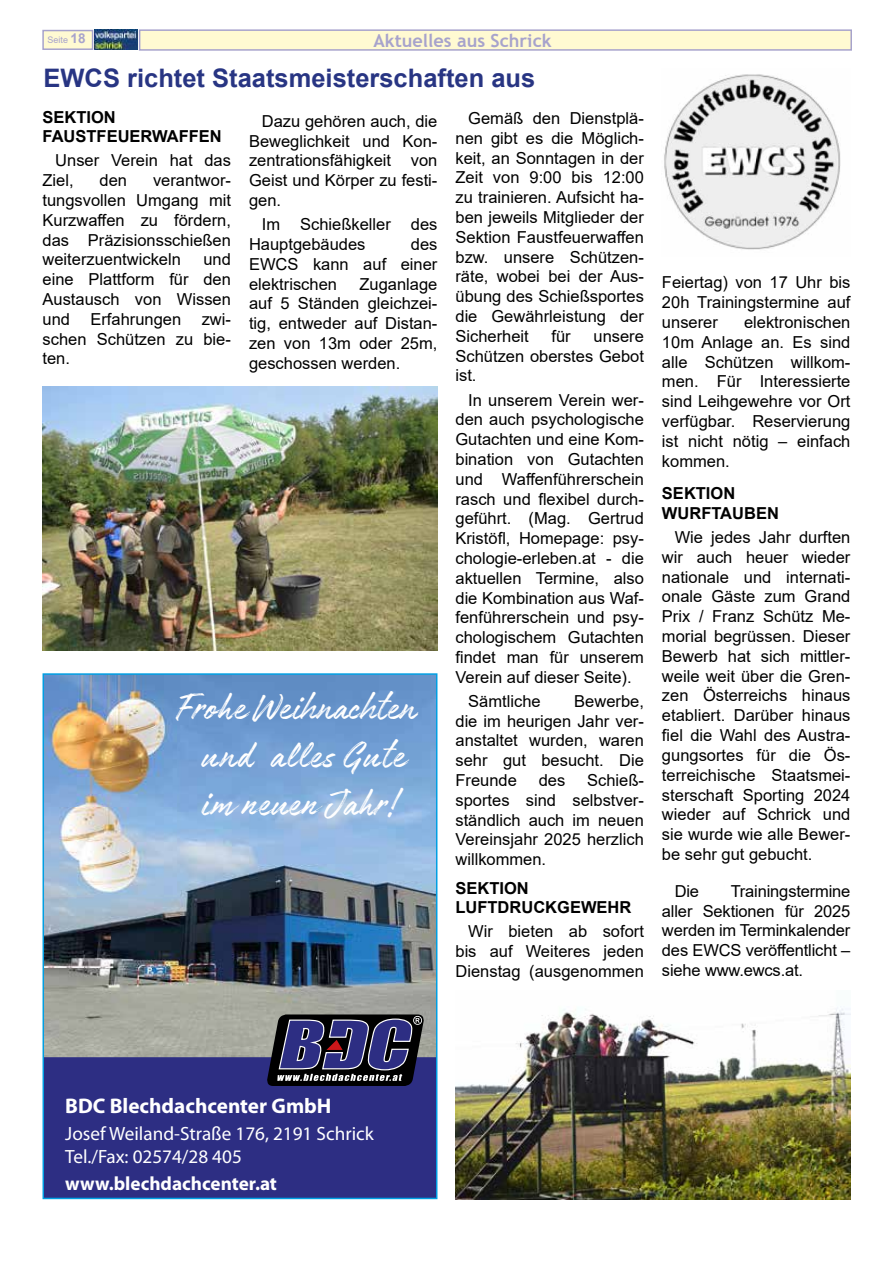
<style>
.page{position:relative;width:893px;height:1263px;background:#fff}
.page>*{position:absolute;margin:0;border:0;box-sizing:border-box;transform-origin:0 0}
.t1{font:42.75px/48px "Authenia";color:#fff;text-align:center}
.t2{font:700 25.5px "Arial";color:#283583}
.t3{font:700 21.15px "Myriad Pro";color:#fff}
.t4{font:19.2px/23.1px "Myriad Pro";color:#fff}
.t5{font:700 19.2px "Myriad Pro";color:#fff}
.t6{font:700 18px "Trebuchet MS";color:#a7a3cc}
.t7{font:16.5px/19.8px "Arial";color:#000;text-align:justify}
.t8{font:700 16.5px/19.8px "Arial";color:#000}
.t9{font:9px "Arial";color:#a7a3cc}
.s1{font-weight:700;font-size:13.5px}
</style>
<div class="page">
<div style="left:139px;top:29px;width:713px;height:22px;background:#fffad2;border:2px solid #a7a3cc"></div>
<div style="left:42px;top:30px;width:51px;height:20px;background:#fffad2;border:2px solid #a7a3cc"></div>
<img style="left:94px;top:30px;width:44px;height:20px">
<img style="left:664px;top:74px;width:177px;height:176px">
<div style="left:43px;top:946px;width:394px;height:252px;background:#2d2e83"></div>
<img style="left:46px;top:676px;width:388px;height:381px">
<svg style="left:266px;top:1014px;width:159px;height:72px"></svg>
<img style="left:46px;top:676px;width:131px;height:221px">
<div style="left:43px;top:673px;width:394px;height:526px;border:2px solid #009fe3"></div>
<img style="left:43px;top:387px;width:394px;height:263px">
<img style="left:455px;top:1006px;width:395px;height:193px">
<p class="t9" style="left:48px;top:34px;width:40px">Seite <span class="s1">18</span></p>
<p class="t6" style="left:374px;top:29px;width:180px">Aktuelles aus Schrick</p>
<h2 class="t2" style="left:44px;top:60px;width:493px">EWCS richtet Staatsmeisterschaften aus</h2>
<p class="t8" style="left:43px;top:107px;width:181px">SEKTION<br>FAUSTFEUERWAFFEN</p>
<p class="t7" style="left:43px;top:151px;width:190px;text-indent:13px">Unser Verein hat das<br>Ziel,</p>
<p class="t7" style="left:455px;top:108px;width:190px;text-indent:13px">Gemäß den Dienstplä&shy;nen gibt es die Möglich&shy;keit, an Sonntagen in der Zeit von 9:00 bis 12:00 zu trainieren. Aufsicht ha&shy;ben jeweils Mitglieder der Sektion Faustfeuerwaffen bzw. unsere Schützen&shy;räte, wobei bei der Aus&shy;übung des Schießsportes die Gewährleistung der Sicherheit</p>
<p class="t7" style="left:249px;top:111px;width:190px;text-indent:13px">Dazu gehören auch, die Beweglichkeit und Kon&shy;zentrationsfähigkeit von Geist und Körper zu festi&shy;gen.</p>
<p class="t7" style="left:249px;top:214px;width:190px;text-indent:13px">Im Schießkeller des<br>Hauptgebäudes</p>
<p class="t7" style="left:100px;top:170px;width:29px">den</p>
<p class="t7" style="left:43px;top:170px;width:190px;text-indent:111px">verantwor&shy;tungsvollen Umgang mit Kurzwaffen zu fördern, das Präzisionsschießen weiterzuentwickeln</p>
<p class="t7" style="left:249px;top:234px;width:190px;text-indent:162px">des EWCS kann auf einer elektrischen</p>
<p class="t7" style="left:43px;top:250px;width:190px;text-indent:161px">und eine Plattform für den Austausch von Wissen und Erfahrungen zwi&shy;schen Schützen zu bie&shy;ten.</p>
<p class="t7" style="left:249px;top:274px;width:190px;text-indent:110px">Zuganlage auf 5 Ständen gleichzei&shy;tig, entweder auf Distan&shy;zen von 13m oder 25m, geschossen werden.</p>
<p class="t7" style="left:552px;top:326px;width:21px">für</p>
<p class="t7" style="left:455px;top:326px;width:190px;text-indent:138px">unsere Schützen oberstes Gebot ist.</p>
<p class="t7" style="left:455px;top:390px;width:190px;text-indent:13px">In unserem Verein wer&shy;den auch psychologische Gutachten und eine Kom&shy;bination von Gutachten und Waffenführerschein rasch und flexibel durch&shy;geführt. (Mag. Gertrud Kristöfl, Homepage: psy&shy;chologie-erleben.at - die aktuellen Termine, also die Kombination aus Waf&shy;fenführerschein und psy&shy;chologischem Gutachten findet man für unserem Verein auf dieser Seite).</p>
<p class="t7" style="left:468px;top:691px;width:74px">Sämtliche</p>
<h1 class="t1" style="left:175px;top:688px;width:242px">Frohe Weihnachten und alles Gute im neuen Jahr!</h1>
<p class="t7" style="left:455px;top:691px;width:190px;text-indent:119px">Bewerbe, die im heurigen Jahr ver&shy;anstaltet wurden, waren sehr gut besucht. Die Freunde</p>
<p class="t7" style="left:455px;top:770px;width:190px;text-indent:132px">Schieß&shy;sportes sind selbstver&shy;ständlich auch im neuen Vereinsjahr 2025 herzlich willkommen.</p>
<p class="t8" style="left:455px;top:878px;width:177px">SEKTION<br>LUFTDRUCKGEWEHR</p>
<p class="t7" style="left:455px;top:921px;width:190px;text-indent:13px">Wir bieten ab sofort bis auf Weiteres jeden Dienstag (ausgenommen</p>
<p class="t7" style="left:539px;top:770px;width:28px">des</p>
<p class="t7" style="left:662px;top:273px;width:190px">Feiertag) von 17 Uhr bis 20h Trainingstermine auf unserer</p>
<p class="t7" style="left:662px;top:312px;width:190px;text-indent:82px">elektronischen 10m Anlage an. Es sind alle Schützen willkom&shy;men. Für Interessierte sind Leihgewehre vor Ort verfügbar. Reservierung ist nicht nötig – einfach kommen.</p>
<p class="t8" style="left:662px;top:484px;width:118px">SEKTION<br>WURFTAUBEN</p>
<p class="t7" style="left:662px;top:527px;width:190px;text-indent:13px">Wie jedes Jahr durften wir auch heuer wieder nationale und internati&shy;onale Gäste zum Grand Prix / Franz Schütz Me&shy;morial begrüssen. Dieser Bewerb hat sich mittler&shy;weile weit über die Gren&shy;zen Österreichs hinaus etabliert. Darüber hinaus fiel die Wahl des Austra&shy;gungsortes für die Ös&shy;terreichische Staatsmei&shy;sterschaft Sporting 2024 wieder auf Schrick und sie wurde wie alle Bewer&shy;be sehr gut gebucht.</p>
<p class="t7" style="left:675px;top:881px;width:26px">Die</p>
<p class="t7" style="left:662px;top:881px;width:190px;text-indent:69px">Trainingstermine aller Sektionen für 2025 werden im Terminkalender des EWCS veröffentlicht – siehe www.ewcs.at.</p>
<p class="t3" style="left:65px;top:1092px;width:268px">BDC Blechdachcenter GmbH</p>
<p class="t4" style="left:65px;top:1122px;width:310px">Josef Weiland-Straße 176, 2191 Schrick<br>Tel./Fax: 02574/28 405</p>
<p class="t5" style="left:65px;top:1170px;width:213px">www.blechdachcenter.at</p>
</div>
